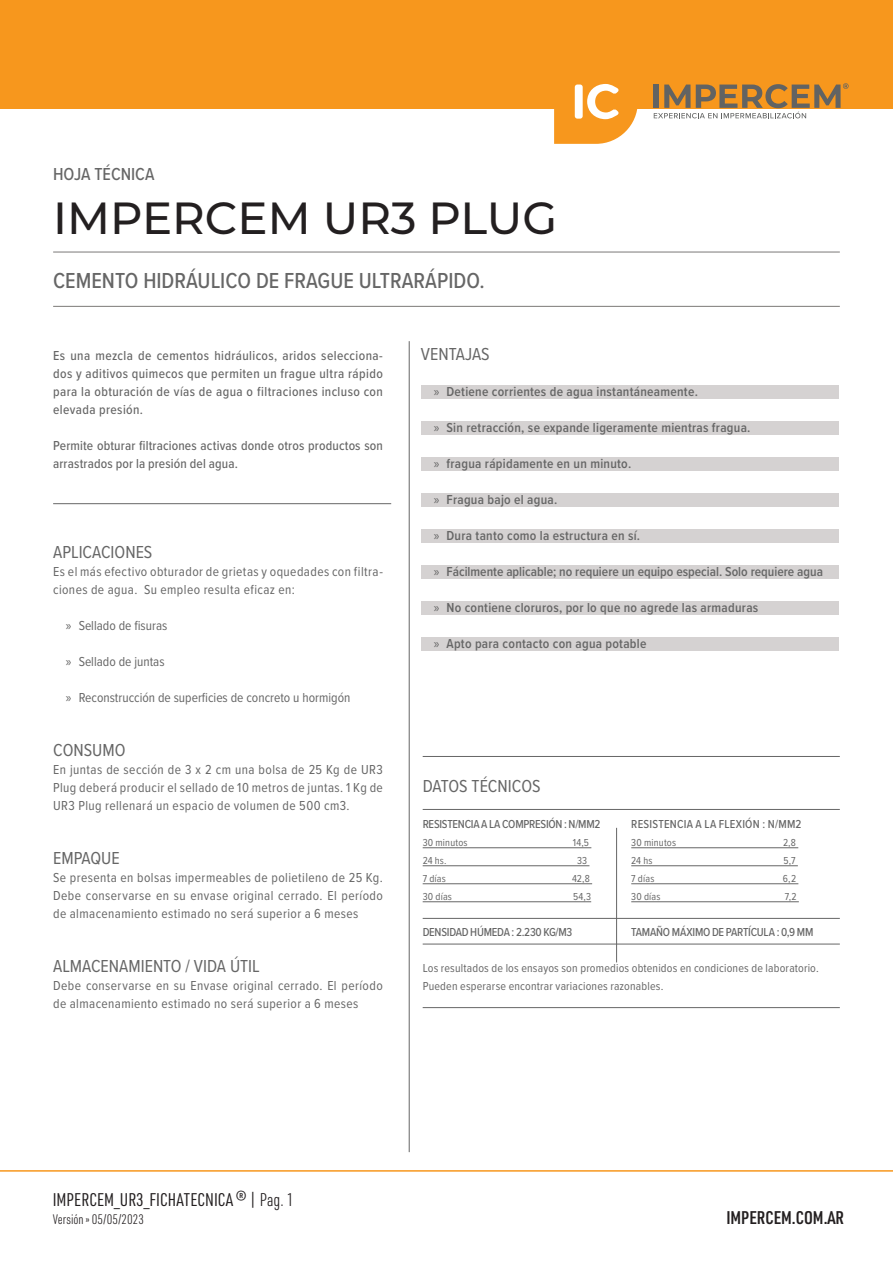
<style>
.page{position:relative;width:893px;height:1263px;background:#fff}
.page>*{position:absolute;margin:0;border:0;box-sizing:border-box;transform-origin:0 0}
.t1{font:500 45px "Montserrat";color:#231f20}
.t2{font:500 22.5px "Proxima Nova Cond";color:#666}
.p{font:18px "Proxima Nova Cond";color:#666}
.t3{font:18px "URWDIN Cond";color:#231f20}
.t4{font:600 18px "URWDIN Cond";color:#231f20}
.t5{font:500 18px "Proxima Nova Cond";color:#666}
.p-2{font:13.5px/18px "Proxima Nova Cond";letter-spacing:.03em;color:#666}
.p-3{font:500 13.5px/18px "Proxima Nova Cond";letter-spacing:.01em;color:#666;text-align:justify}
.t6{font:600 13.5px "Proxima Nova Cond";letter-spacing:.02em;color:#666}
.p-4{font:13.5px "Proxima Nova Cond";color:#666}
.t7{font:600 13.5px "Proxima Nova Cond";color:#666}
.t8{font:300 13.5px "URWDIN Cond";color:#231f20}
.p-5{font:12px/18px "Proxima Nova Cond";letter-spacing:.015em;color:#666}
.p-6{font:500 12px "Proxima Nova Cond";letter-spacing:-.02em;color:#666}
.p-7{font:500 12px "Proxima Nova Cond";letter-spacing:.02em;color:#666}
.p-8{font:10.5px "Proxima Nova Cond";letter-spacing:.02em;color:#666}
.s1{font-family:"Myriad Pro"}
.s2{font-family:"Myriad Pro";font-weight:400}
.s3{font-weight:300}
</style>
<div class="page">
<div style="left:0;top:0;width:893px;height:109px;background:#f7971d"></div>
<svg style="left:554px;top:83px;width:84px;height:61px"></svg>
<svg style="left:654px;top:83px;width:195px;height:35px"></svg>
<hr style="left:0;top:1170px;width:893px;height:2px;background:#f7971d">
<hr style="left:53px;top:252px;width:787px;height:1px;background:#7b7977">
<hr style="left:53px;top:306px;width:787px;height:1px;background:#7b7977">
<div style="left:421px;top:385px;width:417px;height:14px;background:#d5d2d2"></div>
<div style="left:421px;top:421px;width:417px;height:14px;background:#d5d2d2"></div>
<div style="left:421px;top:457px;width:417px;height:14px;background:#d5d2d2"></div>
<div style="left:421px;top:493px;width:417px;height:14px;background:#d5d2d2"></div>
<div style="left:421px;top:529px;width:417px;height:14px;background:#d5d2d2"></div>
<div style="left:421px;top:565px;width:417px;height:14px;background:#d5d2d2"></div>
<div style="left:421px;top:601px;width:417px;height:14px;background:#d5d2d2"></div>
<div style="left:421px;top:637px;width:417px;height:14px;background:#d5d2d2"></div>
<hr style="left:409px;top:341px;width:1px;height:811px;background:#666">
<hr style="left:423px;top:847px;width:168px;height:1px;background:#666">
<hr style="left:423px;top:865px;width:166px;height:1px;background:#666">
<hr style="left:423px;top:883px;width:169px;height:1px;background:#666">
<hr style="left:423px;top:901px;width:168px;height:1px;background:#666">
<hr style="left:631px;top:847px;width:167px;height:1px;background:#666">
<hr style="left:631px;top:865px;width:167px;height:1px;background:#666">
<hr style="left:631px;top:883px;width:167px;height:1px;background:#666">
<hr style="left:631px;top:901px;width:168px;height:1px;background:#666">
<hr style="left:423px;top:809px;width:417px;height:1px;background:#666">
<hr style="left:423px;top:756px;width:417px;height:1px;background:#666">
<hr style="left:53px;top:503px;width:338px;height:1px;background:#666">
<hr style="left:423px;top:1007px;width:417px;height:1px;background:#666">
<hr style="left:423px;top:918px;width:417px;height:1px;background:#666">
<hr style="left:423px;top:944px;width:417px;height:1px;background:#666">
<hr style="left:616px;top:828px;width:1px;height:134px;background:#666">
<p class="t5" style="left:53px;top:161px;width:103px">HOJA TÉCNICA</p>
<p class="t1" style="left:53px;top:187px;width:505px">IMPERCEM UR3 PLUG</p>
<p class="t2" style="left:53px;top:264px;width:433px">CEMENTO HIDRÁULICO DE FRAGUE ULTRARÁPIDO.</p>
<p class="p-3" style="left:53px;top:346px;width:331px">Es una mezcla de cementos hidráulicos, aridos selecciona&shy;dos y aditivos quimecos que permiten un frague ultra rápido para la obturación de vías de agua o filtraciones incluso con elevada presión.</p>
<p class="p-3" style="left:53px;top:436px;width:331px">Permite obturar filtraciones activas donde otros productos son arrastrados por la presión del agua.</p>
<p class="p" style="left:53px;top:539px;width:101px">APLICACIONES</p>
<p class="p-2" style="left:53px;top:562px;width:331px">Es el más efectivo obturador de grietas y oquedades con filtra&shy;ciones de agua. Su empleo resulta eficaz en:</p>
<p class="p-4" style="left:66px;top:616px;width:103px"><span class="s1">»</span> Sellado de fisuras</p>
<p class="p-4" style="left:66px;top:652px;width:100px"><span class="s1">»</span> Sellado de juntas</p>
<p class="p-4" style="left:66px;top:688px;width:286px"><span class="s1">»</span> Reconstrucción de superficies de concreto u hormigón</p>
<p class="p" style="left:53px;top:737px;width:74px">CONSUMO</p>
<p class="p-2" style="left:53px;top:760px;width:331px;text-align:justify">En juntas de sección de 3 x 2 cm una bolsa de 25 Kg de UR3<br>Plug deberá producir el sellado de 10 metros de juntas. 1 Kg de UR3 Plug rellenará un espacio de volumen de 500 cm3.</p>
<p class="p" style="left:53px;top:845px;width:68px">EMPAQUE</p>
<p class="p-2" style="left:53px;top:868px;width:331px;text-align:justify">Se presenta en bolsas impermeables de polietileno de 25 Kg.<br>Debe conservarse en su envase original cerrado. El período de almacenamiento estimado no será superior a 6 meses</p>
<p class="p" style="left:53px;top:953px;width:208px">ALMACENAMIENTO / VIDA ÚTIL</p>
<p class="p-2" style="left:53px;top:976px;width:331px">Debe conservarse en su Envase original cerrado. El período de almacenamiento estimado no será superior a 6 meses</p>
<p class="p" style="left:421px;top:341px;width:70px">VENTAJAS</p>
<p class="t6" style="left:434px;top:382px;width:266px"><span class="s2">»</span> Detiene corrientes de agua instantáneamente.</p>
<p class="t6" style="left:434px;top:418px;width:318px"><span class="s2">»</span> Sin retracción, se expande ligeramente mientras fragua.</p>
<p class="t6" style="left:434px;top:454px;width:199px"><span class="s2">»</span> fragua rápidamente en un minuto.</p>
<p class="t6" style="left:434px;top:490px;width:125px"><span class="s2">»</span> Fragua bajo el agua.</p>
<p class="t6" style="left:434px;top:526px;width:208px"><span class="s2">»</span> Dura tanto como la estructura en sí.</p>
<p class="t7" style="left:434px;top:562px;width:391px"><span class="s2">»</span> Fácilmente aplicable; no requiere un equipo especial. Solo requiere agua</p>
<p class="t6" style="left:434px;top:598px;width:326px"><span class="s2">»</span> No contiene cloruros, por lo que no agrede las armaduras</p>
<p class="t6" style="left:434px;top:634px;width:214px"><span class="s2">»</span> Apto para contacto con agua potable</p>
<p class="p" style="left:423px;top:773px;width:119px">DATOS TÉCNICOS</p>
<p class="p-6" style="left:423px;top:815px;width:179px">RESISTENCIA A LA COMPRESIÓN : N/MM2</p>
<p class="p-8" style="left:423px;top:835px;width:46px">30 minutos</p>
<p class="p-8" style="left:573px;top:835px;width:18px">14,5</p>
<p class="p-8" style="left:423px;top:853px;width:25px">24 hs.</p>
<p class="p-8" style="left:577px;top:853px;width:12px">33</p>
<p class="p-8" style="left:423px;top:871px;width:25px">7 días</p>
<p class="p-8" style="left:572px;top:871px;width:19px">42,8</p>
<p class="p-8" style="left:423px;top:889px;width:31px">30 días</p>
<p class="p-8" style="left:573px;top:889px;width:20px">54,3</p>
<p class="p-6" style="left:423px;top:923px;width:151px">DENSIDAD HÚMEDA : 2.230 KG/M3</p>
<p class="p-7" style="left:631px;top:815px;width:172px">RESISTENCIA A LA FLEXIÓN : N/MM2</p>
<p class="p-8" style="left:631px;top:835px;width:46px">30 minutos</p>
<p class="p-8" style="left:783px;top:835px;width:14px">2,8</p>
<p class="p-8" style="left:631px;top:853px;width:23px">24 hs</p>
<p class="p-8" style="left:783px;top:853px;width:14px">5,7</p>
<p class="p-8" style="left:631px;top:871px;width:25px">7 días</p>
<p class="p-8" style="left:783px;top:871px;width:15px">6,2</p>
<p class="p-8" style="left:631px;top:889px;width:31px">30 días</p>
<p class="p-8" style="left:785px;top:889px;width:13px">7,2</p>
<p class="p-6" style="left:631px;top:923px;width:184px">TAMAÑO MÁXIMO DE PARTÍCULA : 0,9 MM</p>
<p class="p-5" style="left:423px;top:959px;width:398px">Los resultados de los ensayos son promedios obtenidos en condiciones de laboratorio.<br>Pueden esperarse encontrar variaciones razonables.</p>
<h3 class="t3" style="left:53px;top:1188px;width:243px">IMPERCEM_UR3_FICHATECNICA ® | <span class="s3">Pag. 1</span></h3>
<p class="t8" style="left:53px;top:1210px;width:93px">Versión » 05/05/2023</p>
<h3 class="t4" style="left:726px;top:1205px;width:119px">IMPERCEM.COM.AR</h3>
</div>
